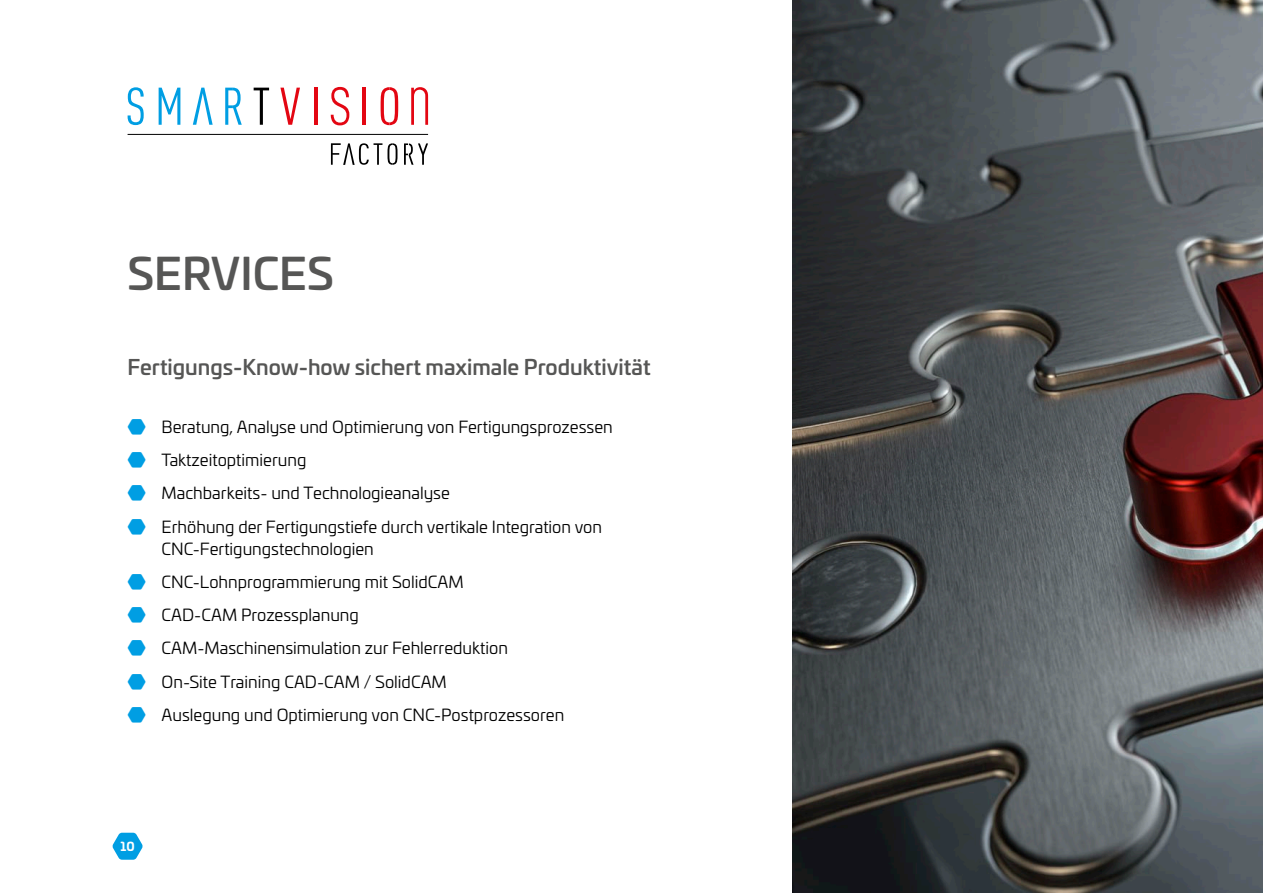
<style>
.page{position:relative;width:1263px;height:893px;background:#fff}
.page>*{position:absolute;margin:0;border:0;box-sizing:border-box;transform-origin:0 0}
.t1{font:500 43.5px "Univia Pro";color:#565655}
.t2{font:500 21px "Univia Pro";color:#565655}
.t3{font:16.5px/22.5px "Univia Pro";color:#000}
.t4{font:700 12px "Univia Pro";color:#fff}
</style>
<div class="page">
<svg style="left:112px;top:833px;width:31px;height:27px"></svg>
<hr style="left:128px;top:134px;width:300px;height:1px;background:#000">
<svg style="left:128px;top:87px;width:16px;height:38px"></svg>
<svg style="left:159px;top:88px;width:21px;height:37px"></svg>
<svg style="left:193px;top:88px;width:20px;height:37px"></svg>
<svg style="left:225px;top:88px;width:17px;height:37px"></svg>
<svg style="left:254px;top:88px;width:15px;height:37px"></svg>
<svg style="left:280px;top:88px;width:20px;height:37px"></svg>
<hr style="left:314px;top:88px;width:3px;height:37px;background:#e30612">
<svg style="left:331px;top:87px;width:18px;height:38px"></svg>
<hr style="left:363px;top:88px;width:3px;height:37px;background:#e30612">
<svg style="left:381px;top:87px;width:17px;height:38px"></svg>
<svg style="left:411px;top:87px;width:17px;height:38px"></svg>
<svg style="left:331px;top:143px;width:66px;height:22px"></svg>
<svg style="left:404px;top:143px;width:24px;height:22px"></svg>
<img style="left:792px;top:0;width:471px;height:893px">
<p class="t1" style="left:128px;top:240px;width:208px">SERVICES</p>
<h1 class="t2" style="left:128px;top:351px;width:525px">Fertigungs-Know-how sichert maximale Produktivität</h1>
<p class="t3" style="left:162px;top:415px;width:453px">Beratung, Analyse und Optimierung von Fertigungsprozessen</p>
<p class="t3" style="left:162px;top:448px;width:146px">Taktzeitoptimierung</p>
<p class="t3" style="left:162px;top:481px;width:290px">Machbarkeits- und Technologieanalyse</p>
<p class="t3" style="left:162px;top:514px;width:442px">Erhöhung der Fertigungstiefe durch vertikale Integration von<br>CNC-Fertigungstechnologien</p>
<p class="t3" style="left:162px;top:570px;width:304px">CNC-Lohnprogrammierung mit SolidCAM</p>
<p class="t3" style="left:162px;top:603px;width:199px">CAD-CAM Prozessplanung</p>
<p class="t3" style="left:162px;top:636px;width:348px">CAM-Maschinensimulation zur Fehlerreduktion</p>
<p class="t3" style="left:162px;top:669px;width:287px">On-Site Training CAD-CAM / SolidCAM</p>
<p class="t3" style="left:162px;top:703px;width:404px">Auslegung und Optimierung von CNC-Postprozessoren</p>
<p class="t4" style="left:121px;top:837px;width:16px">10</p>
</div>
